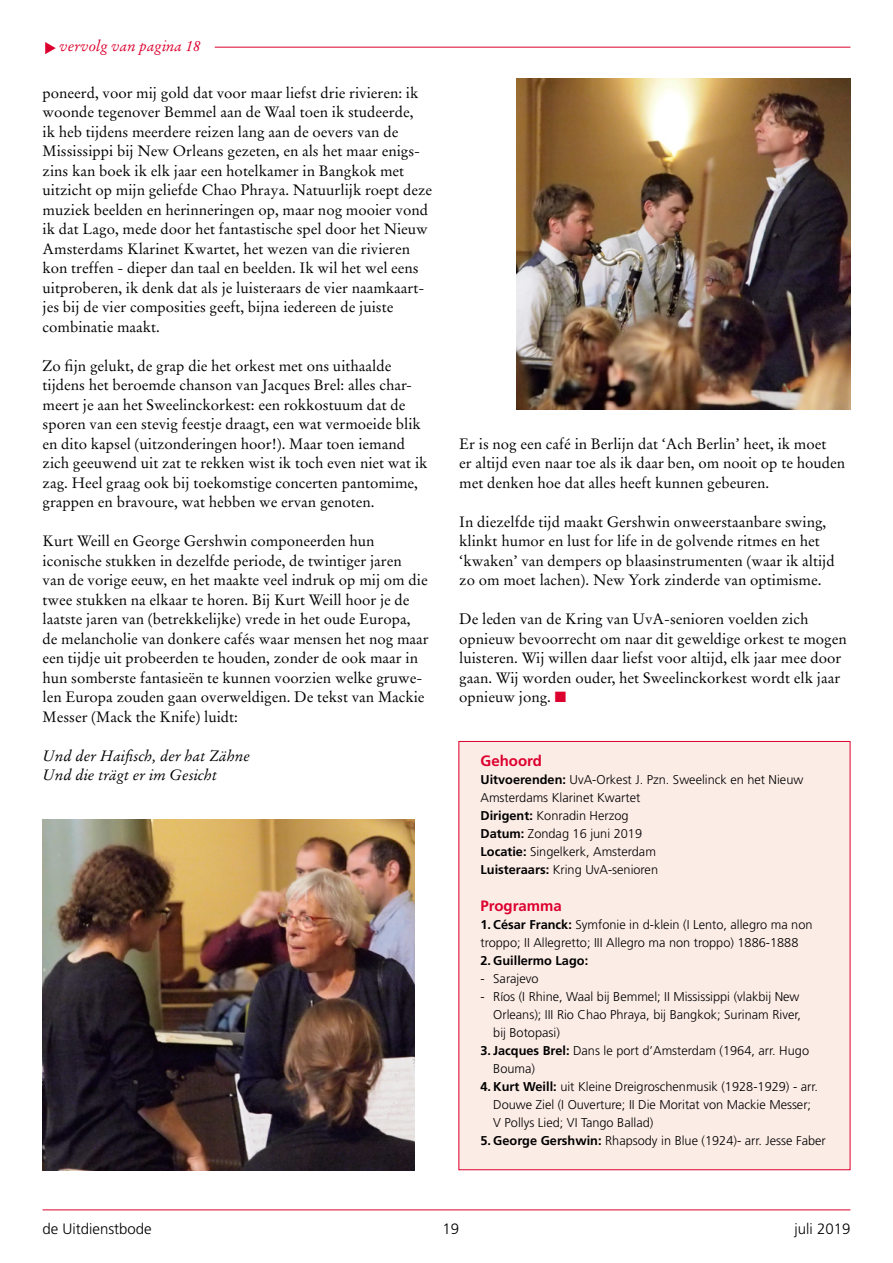
<style>
.page{position:relative;width:893px;height:1263px;background:#fff}
.page>*{position:absolute;margin:0;border:0;box-sizing:border-box;transform-origin:0 0}
.t1{font:15px/19.5px "Stempel Garamond";color:#000}
.t2{font:italic 15px/19.5px "Stempel Garamond";color:#000}
.t3{font:300 15px "Frutiger";color:#000}
.t4{font:italic 15px "Stempel Garamond";color:#dc002e}
.t5{font:700 15px "Frutiger";color:#dc002e}
.t6{font:300 12.75px/18px "Frutiger";color:#000}
.t7{font:700 12.75px "Frutiger";color:#000}
.s1{color:#dc002e}
.s2{font-weight:700}
</style>
<div class="page">
<hr style="left:43px;top:1209px;width:807px;height:1px;background:#dc002e">
<svg style="left:45px;top:42px;width:11px;height:12px"></svg>
<hr style="left:215px;top:47px;width:635px;height:1px;background:#dc002e">
<div style="left:459px;top:741px;width:391px;height:429px;background:#fcece6"></div>
<img style="left:516px;top:78px;width:334px;height:332px">
<img style="left:43px;top:819px;width:372px;height:351px">
<p class="t4" style="left:60px;top:37px;width:143px">vervolg van pagina 18</p>
<p class="t1" style="left:43px;top:83px;width:391px">poneerd, voor mij gold dat voor maar liefst drie rivieren: ik woonde tegenover Bemmel aan de Waal toen ik studeerde,<br>ik heb tijdens meerdere reizen lang aan de oevers van de Mississippi bij New Orleans gezeten, en als het maar enigs&shy;zins kan boek ik elk jaar een hotelkamer in Bangkok met uitzicht op mijn geliefde Chao Phraya. Natuurlijk roept deze muziek beelden en herinneringen op, maar nog mooier vond ik dat Lago, mede door het fantastische spel door het Nieuw Amsterdams Klarinet Kwartet, het wezen van die rivieren kon treffen - dieper dan taal en beelden. Ik wil het wel eens uitproberen, ik denk dat als je luisteraars de vier naamkaart&shy;jes bij de vier composities geeft, bijna iedereen de juiste combinatie maakt.</p>
<p class="t1" style="left:43px;top:356px;width:387px">Zo fijn gelukt, de grap die het orkest met ons uithaalde tijdens het beroemde chanson van Jacques Brel: alles char&shy;meert je aan het Sweelinckorkest: een rokkostuum dat de sporen van een stevig feestje draagt, een wat vermoeide blik en dito kapsel (uitzonderingen hoor!). Maar toen iemand zich geeuwend uit zat te rekken wist ik toch even niet wat ik zag. Heel graag ook bij toekomstige concerten pantomime, grappen en bravoure, wat hebben we ervan genoten.</p>
<p class="t1" style="left:43px;top:531px;width:388px">Kurt Weill en George Gershwin componeerden hun iconische stukken in dezelfde periode, de twintiger jaren<br>van de vorige eeuw, en het maakte veel indruk op mij om die twee stukken na elkaar te horen. Bij Kurt Weill hoor je de laatste jaren van (betrekkelijke) vrede in het oude Europa, de melancholie van donkere cafés waar mensen het nog maar een tijdje uit probeerden te houden, zonder de ook maar in hun somberste fantasieën te kunnen voorzien welke gruwe&shy;len Europa zouden gaan overweldigen. De tekst van Mackie Messer (Mack the Knife) luidt:</p>
<p class="t2" style="left:43px;top:746px;width:209px">Und der Haifisch, der hat Zähne<br>Und die trägt er im Gesicht</p>
<p class="t5" style="left:480px;top:752px;width:63px">Gehoord</p>
<p class="t1" style="left:459px;top:434px;width:387px">Er is nog een café in Berlijn dat ‘Ach Berlin’ heet, ik moet<br>er altijd even naar toe als ik daar ben, om nooit op te houden met denken hoe dat alles heeft kunnen gebeuren.</p>
<p class="t1" style="left:459px;top:512px;width:377px">In diezelfde tijd maakt Gershwin onweerstaanbare swing, klinkt humor en lust for life in de golvende ritmes en het ‘kwaken’ van dempers op blaasinstrumenten (waar ik altijd zo om moet lachen). New York zinderde van optimisme.</p>
<p class="t1" style="left:459px;top:609px;width:389px">De leden van de Kring van UvA-senioren voelden zich opnieuw bevoorrecht om naar dit geweldige orkest te mogen luisteren. Wij willen daar liefst voor altijd, elk jaar mee door gaan. Wij worden ouder, het Sweelinckorkest wordt elk jaar opnieuw jong. <span class="s1">■</span></p>
<p class="t6" style="left:480px;top:771px;width:324px"><span class="s2">Uitvoerenden:</span> UvA-Orkest J. Pzn. Sweelinck en het Nieuw Amsterdams Klarinet Kwartet<br><span class="s2">Dirigent:</span> Konradin Herzog<br><span class="s2">Datum:</span> Zondag 16 juni 2019<br><span class="s2">Locatie:</span> Singelkerk, Amsterdam<br><span class="s2">Luisteraars:</span> Kring UvA-senioren</p>
<p class="t5" style="left:480px;top:897px;width:83px">Programma</p>
<p class="t6" style="left:480px;top:916px;width:334px"><span class="s2">1. César Franck:</span> Symfonie in d-klein (I Lento, allegro ma non troppo; II Allegretto; III Allegro ma non troppo) 1886-1888</p>
<p class="t7" style="left:480px;top:953px;width:109px">2. Guillermo Lago:</p>
<p class="t6" style="left:480px;top:970px;width:60px">- Sarajevo</p>
<p class="t6" style="left:493px;top:988px;width:309px;text-align:justify;text-indent:-13px">- Ríos (I Rhine, Waal bij Bemmel; II Mississippi (vlakbij New Orleans); III Rio Chao Phraya, bij Bangkok; Surinam River, bij Botopasi)</p>
<p class="t6" style="left:493px;top:1042px;width:317px;text-indent:-13px"><span class="s2">3. Jacques Brel:</span> Dans le port d’Amsterdam (1964, arr. Hugo<br>Bouma)</p>
<p class="t6" style="left:493px;top:1078px;width:326px;text-indent:-13px"><span class="s2">4. Kurt Weill:</span> uit Kleine Dreigroschenmusik (1928-1929) - arr.<br>Douwe Ziel (I Ouverture; II Die Moritat von Mackie Messer;<br>V Pollys Lied; VI Tango Ballad)</p>
<p class="t6" style="left:480px;top:1132px;width:347px"><span class="s2">5. George Gershwin:</span> Rhapsody in Blue (1924)- arr. Jesse Faber</p>
<p class="t3" style="left:43px;top:1221px;width:111px">de Uitdienstbode</p>
<p class="t3" style="left:442px;top:1221px;width:18px">19</p>
<p class="t3" style="left:795px;top:1221px;width:57px">juli 2019</p>
</div>
